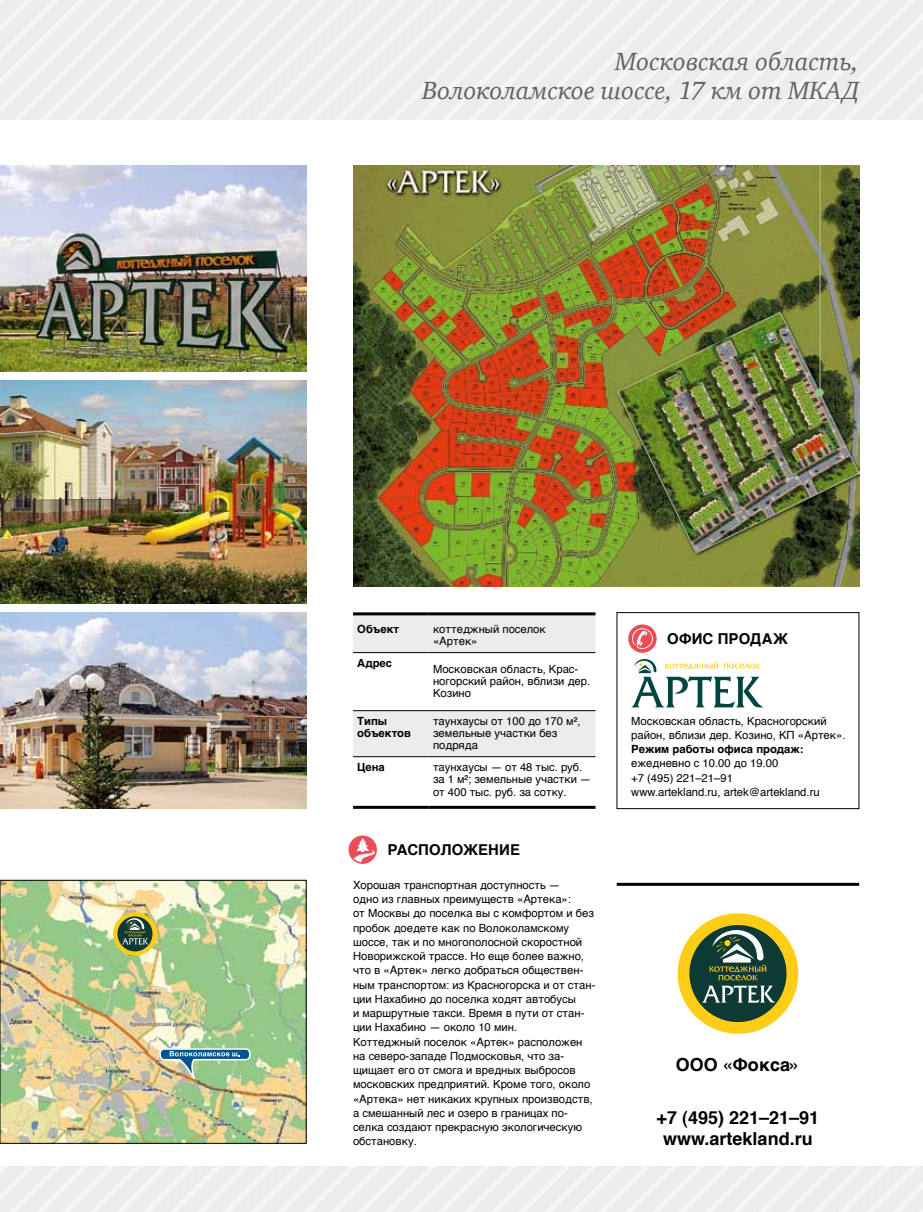
<style>
.page{position:relative;width:923px;height:1212px;background:#fff}
.page>*{position:absolute;margin:0;border:0;box-sizing:border-box;transform-origin:0 0}
.t1{font:italic 25.5px/29px "Charter C";color:#626261;text-align:right}
.t2{font:700 18px/21px "Helvetica TF";color:#000;text-align:center}
.t3{font:700 15px "Helvetica TF";letter-spacing:.005em;color:#000}
.t4{font:11.25px/14.2px "Helvetica TF";color:#000}
.t5{font:700 11.25px/12px "Helvetica TF";color:#000}
</style>
<div class="page">
<svg style="left:0;top:0;width:923px;height:119px"></svg>
<img style="left:0;top:380px;width:306px;height:224px">
<img style="left:0;top:166px;width:306px;height:206px">
<img style="left:0;top:613px;width:306px;height:196px">
<img style="left:2px;top:882px;width:302px;height:259px">
<svg style="left:0;top:1166px;width:923px;height:46px"></svg>
<svg style="left:353px;top:615px;width:242px;height:141px"></svg>
<hr style="left:353px;top:652px;width:76px;height:1px;background:#000">
<hr style="left:429px;top:652px;width:166px;height:1px;background:#000">
<hr style="left:353px;top:710px;width:76px;height:1px;background:#000">
<hr style="left:429px;top:710px;width:166px;height:1px;background:#000">
<hr style="left:353px;top:756px;width:76px;height:1px;background:#000">
<hr style="left:429px;top:756px;width:166px;height:1px;background:#000">
<hr style="left:353px;top:612px;width:76px;height:3px;background:#000">
<hr style="left:429px;top:612px;width:166px;height:3px;background:#000">
<hr style="left:353px;top:806px;width:76px;height:3px;background:#000">
<hr style="left:429px;top:806px;width:166px;height:3px;background:#000">
<div style="left:617px;top:612px;width:242px;height:197px;border:1px solid #000"></div>
<div style="left:628px;top:624px;width:28px;height:29px;background:#ea4c58;border-radius:50%"></div>
<svg style="left:632px;top:628px;width:21px;height:21px"></svg>
<svg style="left:348px;top:835px;width:29px;height:29px"></svg>
<svg style="left:354px;top:838px;width:23px;height:24px"></svg>
<hr style="left:617px;top:883px;width:242px;height:3px;background:#000">
<img style="left:353px;top:166px;width:506px;height:420px">
<svg style="left:632px;top:659px;width:131px;height:48px"></svg>
<div style="left:677px;top:913px;width:121px;height:121px;background:#ffcd16;border-radius:50%"></div>
<div style="left:689px;top:925px;width:97px;height:97px;background:#0e3a36;border-radius:50%"></div>
<svg style="left:702px;top:927px;width:73px;height:75px"></svg>
<svg style="left:113px;top:912px;width:44px;height:44px"></svg>
<svg style="left:117px;top:916px;width:36px;height:35px"></svg>
<svg style="left:122px;top:917px;width:26px;height:27px"></svg>
<img style="left:159px;top:1047px;width:92px;height:33px">
<h1 class="t1" style="left:422px;top:47px;width:438px">Московская область,<br>Волоколамское шоссе, 17 км от МКАД</h1>
<p class="t5" style="left:357px;top:623px;width:43px">Объект</p>
<p class="t4" style="left:433px;top:623px;width:114px;line-height:12px">коттеджный поселок «Артек»</p>
<p class="t5" style="left:357px;top:657px;width:36px">Адрес</p>
<p class="t4" style="left:433px;top:663px;width:159px;line-height:12px">Московская область, Крас&shy;ногорский район, вблизи дер.<br>Козино</p>
<p class="t5" style="left:357px;top:715px;width:55px">Типы объектов</p>
<p class="t4" style="left:433px;top:715px;width:149px;line-height:12px">таунхаусы от 100 до 170 м², земельные участки без подряда</p>
<p class="t5" style="left:357px;top:761px;width:29px">Цена</p>
<p class="t4" style="left:433px;top:762px;width:160px;line-height:12px">таунхаусы — от 48 тыс. руб. за 1 м²; земельные участки — от 400 тыс. руб. за сотку.</p>
<h3 class="t3" style="left:387px;top:838px;width:134px">расположение</h3>
<p class="t4" style="left:353px;top:878px;width:244px">Хорошая транспортная доступность —<br>одно из главных преимуществ «Артека»:<br>от Москвы до поселка вы с комфортом и без пробок доедете как по Волоколамскому шоссе, так и по многополосной скоростной Новорижской трассе. Но еще более важно, что в «Артек» легко добраться обществен&shy;ным транспортом: из Красногорска и от стан&shy;ции Нахабино до поселка ходят автобусы<br>и маршрутные такси. Время в пути от стан&shy;ции Нахабино — около 10 мин.<br>Коттеджный поселок «Артек» расположен на северо-западе Подмосковья, что за&shy;щищает его от смога и вредных выбросов московских предприятий. Кроме того, около «Артека» нет никаких крупных производств, а смешанный лес и озеро в границах по&shy;селка создают прекрасную экологическую обстановку.</p>
<h3 class="t3" style="left:667px;top:627px;width:122px">офис продаж</h3>
<p class="t4" style="left:631px;top:714px;width:216px">Московская область, Красногорский район, вблизи дер. Козино, КП «Артек».</p>
<p class="t5" style="left:631px;top:743px;width:174px">Режим работы офиса продаж:</p>
<p class="t4" style="left:631px;top:756px;width:190px">ежедневно с 10.00 до 19.00<br>+7 (495) 221–21–91 www.artekland.ru, artek@artekland.ru</p>
<h2 class="t2" style="left:676px;top:1054px;width:15px">ООО</h2>
<h2 class="t2" style="left:723px;top:1054px;width:79px">«Фокса»</h2>
<h2 class="t2" style="left:656px;top:1107px;width:164px">+7 (495) 221–21–91 www.artekland.ru</h2>
</div>
